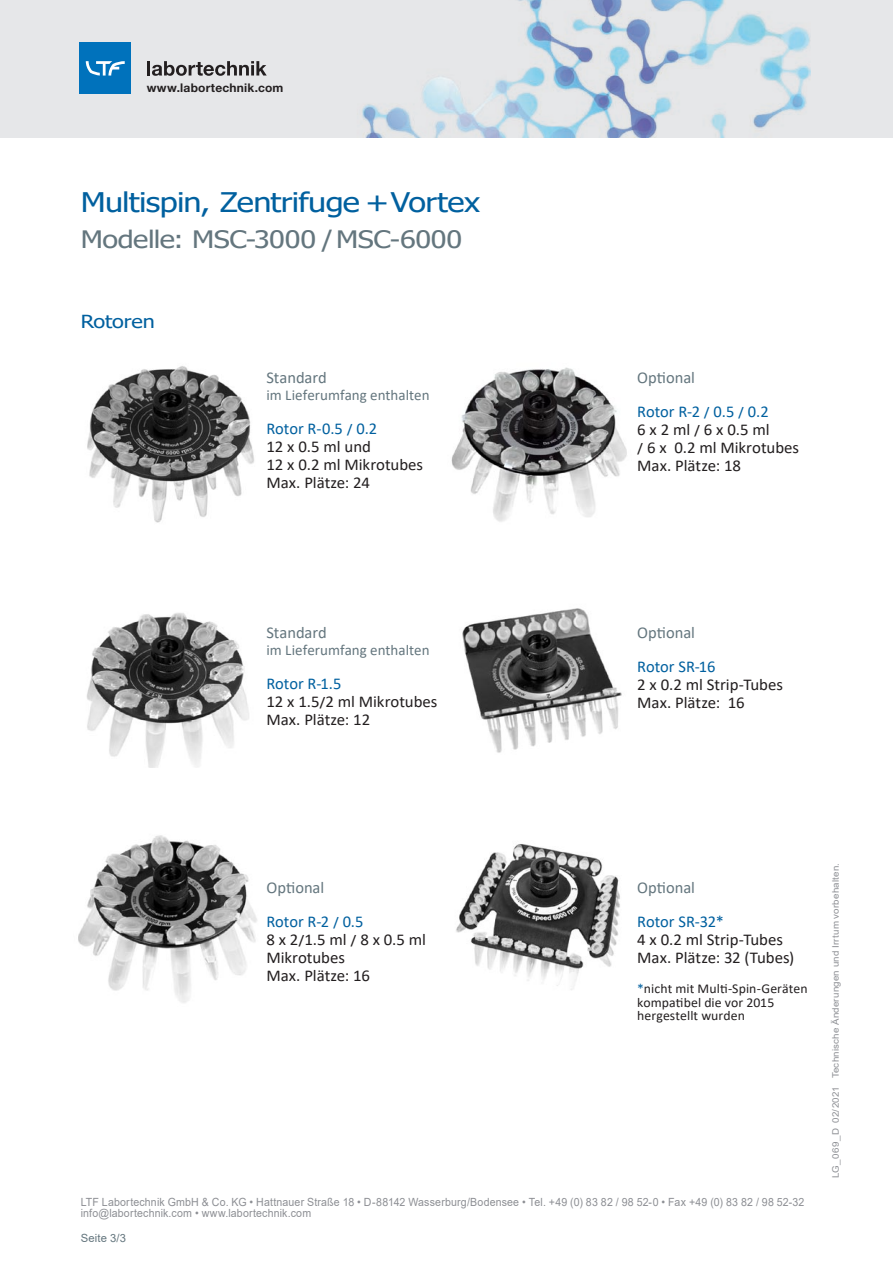
<style>
.page{position:relative;width:893px;height:1263px;background:#fff}
.page>*{position:absolute;margin:0;border:0;box-sizing:border-box;transform-origin:0 0}
.Headline{font:27px "Tahoma";letter-spacing:-.02em;color:#00609f;scale:1.2 1}
.Headline-2{font:24px "Tahoma";letter-spacing:-.015em;color:#64767e;scale:1.2 1}
.Body{font:18px "Tahoma";letter-spacing:-.005em;color:#00609f;scale:1.2 1}
.Aufzählung{font:16.5px/18px "Calibri";letter-spacing:-.005em;color:#231f20}
.Aufzählung-2{font:16.5px "Calibri";letter-spacing:-.005em;color:#00609f}
.Aufzählung-3{font:16.5px "Calibri";color:#64767e}
.Aufzählung-4{font:15px "Calibri";color:#64767e}
.Aufzählung-5{font:13.5px/13.5px "Calibri";letter-spacing:.005em;color:#231f20}
.t1{font:700 12px "Helvetica Neue LT Std";letter-spacing:.015em;color:#231f20}
.t2{font:11.25px/11.2px "Arial";letter-spacing:.015em;color:#8d8f94;scale:.94 1}
.t3{font:11.25px "Arial";letter-spacing:.015em;color:#64767e}
.t4{font:9px "Arial";letter-spacing:.02em;color:#8d8f94;scale:1.08 1}
.s1{color:#00609f}
</style>
<div class="page">
<div style="left:0;top:0;width:893px;height:137px;background:#e6e7e9"></div>
<img style="left:362px;top:0;width:448px;height:137px">
<hr style="left:147px;top:61px;width:3px;height:15px;background:#231f20">
<svg style="left:152px;top:61px;width:115px;height:15px"></svg>
<div style="left:80px;top:43px;width:51px;height:51px;background:#0072bc"></div>
<svg style="left:86px;top:61px;width:39px;height:15px"></svg>
<img style="left:87px;top:366px;width:167px;height:157px">
<img style="left:462px;top:608px;width:160px;height:145px">
<img style="left:87px;top:613px;width:162px;height:154px">
<img style="left:78px;top:835px;width:179px;height:168px">
<img style="left:451px;top:367px;width:176px;height:155px">
<img style="left:456px;top:844px;width:164px;height:146px">
<p class="t1" style="left:147px;top:80px;width:138px">www.labortechnik.com</p>
<p class="Headline" style="left:81px;top:184px;width:334px">Multispin, Zentrifuge + Vortex</p>
<p class="Headline-2" style="left:81px;top:223px;width:319px">Modelle: MSC-3000 / MSC-6000</p>
<p class="Body" style="left:81px;top:310px;width:63px">Rotoren</p>
<p class="Aufzählung-3" style="left:266px;top:366px;width:62px">Standard</p>
<p class="Aufzählung-4" style="left:266px;top:384px;width:165px">im Lieferumfang enthalten</p>
<p class="Aufzählung-2" style="left:266px;top:417px;width:112px">Rotor R-0.5 / 0.2</p>
<p class="Aufzählung" style="left:266px;top:437px;width:106px">12 x 0.5 ml und</p>
<p class="Aufzählung" style="left:266px;top:455px;width:158px">12 x 0.2 ml Mikrotubes</p>
<p class="Aufzählung" style="left:266px;top:473px;width:105px">Max. Plätze: 24</p>
<p class="Aufzählung-3" style="left:266px;top:621px;width:62px">Standard</p>
<p class="Aufzählung-4" style="left:266px;top:639px;width:165px">im Lieferumfang enthalten</p>
<p class="Aufzählung-2" style="left:266px;top:672px;width:76px">Rotor R-1.5</p>
<p class="Aufzählung" style="left:266px;top:692px;width:173px">12 x 1.5/2 ml Mikrotubes</p>
<p class="Aufzählung" style="left:266px;top:710px;width:105px">Max. Plätze: 12</p>
<p class="Aufzählung-3" style="left:637px;top:366px;width:59px">Optional</p>
<p class="Aufzählung-2" style="left:637px;top:400px;width:133px">Rotor R-2 / 0.5 / 0.2</p>
<p class="Aufzählung" style="left:637px;top:420px;width:163px">6 x 2 ml / 6 x 0.5 ml<br>/ 6 x 0.2 ml Mikrotubes</p>
<p class="Aufzählung" style="left:637px;top:456px;width:105px">Max. Plätze: 18</p>
<p class="Aufzählung-3" style="left:637px;top:621px;width:59px">Optional</p>
<p class="Aufzählung-2" style="left:637px;top:655px;width:80px">Rotor SR-16</p>
<p class="Aufzählung" style="left:637px;top:675px;width:147px">2 x 0.2 ml Strip-Tubes</p>
<p class="Aufzählung" style="left:637px;top:693px;width:109px">Max. Plätze: 16</p>
<p class="Aufzählung-3" style="left:266px;top:876px;width:59px">Optional</p>
<p class="Aufzählung-2" style="left:266px;top:910px;width:99px">Rotor R-2 / 0.5</p>
<p class="Aufzählung" style="left:266px;top:930px;width:161px">8 x 2/1.5 ml / 8 x 0.5 ml<br>Mikrotubes</p>
<p class="Aufzählung" style="left:266px;top:966px;width:105px">Max. Plätze: 16</p>
<p class="Aufzählung-3" style="left:637px;top:876px;width:59px">Optional</p>
<p class="Aufzählung-2" style="left:637px;top:910px;width:88px">Rotor SR-32*</p>
<p class="Aufzählung" style="left:637px;top:930px;width:147px">4 x 0.2 ml Strip-Tubes</p>
<p class="Aufzählung" style="left:637px;top:948px;width:158px">Max. Plätze: 32 (Tubes)</p>
<p class="Aufzählung-5" style="left:637px;top:981px;width:172px"><span class="s1">*</span>nicht mit Multi-Spin-Geräten kompatibel die vor 2015 hergestellt wurden</p>
<p class="t2" style="left:81px;top:1196px;width:771px">LTF Labortechnik GmbH &amp; Co. KG • Hattnauer Straße 18 • D-88142 Wasserburg/Bodensee • Tel. +49 (0) 83 82 / 98 52-0 • Fax +49 (0) 83 82 / 98 52-32 info@labortechnik.com • www.labortechnik.com</p>
<p class="t3" style="left:81px;top:1230px;width:47px">Seite 3/3</p>
<p class="t4" style="left:830px;top:1178px;width:293px;rotate:-90deg">LG_069_D 02/2021 Technische Änderungen und Irrtum vorbehalten.</p>
</div>
